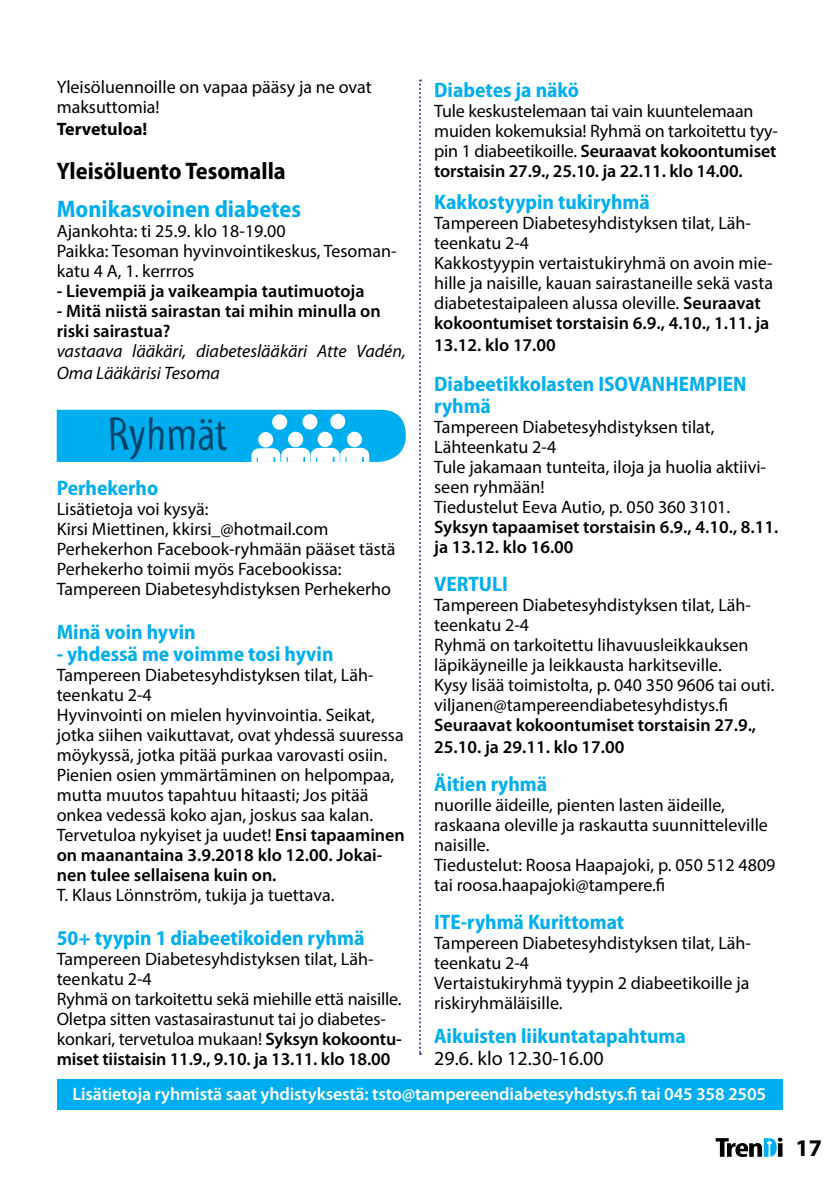
<style>
.page{position:relative;width:840px;height:1191px;background:#fff}
.page>*{position:absolute;margin:0;border:0;box-sizing:border-box;transform-origin:0 0}
.t1{font:48px "Myriad Std Tilt";color:#004569}
.t2{font:700 semi-condensed 24px "Myriad Pro";color:#000}
.t3{font:700 semi-condensed 24px "Myriad Pro";color:#00aeef}
.t4{font:700 24px "Myriad Pro";color:#000}
.t5{font:700 semi-condensed 21px/22px "Myriad Pro";color:#00aeef}
.t6{font:20px "Myriad Pro";color:#000}
.t7{font:18px/20px "Myriad Pro";color:#000}
.t8{font:600 18px/20px "Myriad Pro";color:#000}
.t9{font:600 18px "Myriad Pro";letter-spacing:-.01em;color:#fff}
.t10{font:italic 18px/22px "Myriad Pro";color:#000}
.t11{font:700 18px "Myriad Pro";color:#000}
.s1{font-weight:600}
</style>
<div class="page">
<svg style="left:715px;top:1137px;width:67px;height:20px"></svg>
<div style="left:57px;top:1079px;width:725px;height:30px;background:#00aeef"></div>
<svg style="left:57px;top:410px;width:348px;height:52px;background:#28baf1"></svg>
<svg style="left:419px;top:80px;width:2px;height:974px"></svg>
<p class="t7" style="left:57px;top:77px;width:316px">Yleisöluennoille on vapaa pääsy ja ne ovat maksuttomia!</p>
<p class="t11" style="left:57px;top:119px;width:92px">Tervetuloa!</p>
<h2 class="t2" style="left:57px;top:158px;width:230px">Yleisöluento Tesomalla</h2>
<h2 class="t3" style="left:57px;top:196px;width:246px">Monikasvoinen diabetes</h2>
<p class="t7" style="left:57px;top:221px;width:341px">Ajankohta: ti 25.9. klo 18-19.00<br>Paikka: Tesoman hyvinvointikeskus, Tesoman&shy;katu 4 A, 1. kerrros</p>
<p class="t8" style="left:57px;top:281px;width:309px">- Lievempiä ja vaikeampia tautimuotoja</p>
<p class="t8" style="left:57px;top:301px;width:325px">- Mitä niistä sairastan tai mihin minulla on riski sairastua?</p>
<p class="t10" style="left:57px;top:340px;width:350px">vastaava lääkäri, diabeteslääkäri Atte Vadén,<br>Oma Lääkärisi Tesoma</p>
<h1 class="t1" style="left:108px;top:408px;width:121px">Ryhmät</h1>
<p class="t5" style="left:57px;top:477px;width:103px">Perhekerho</p>
<p class="t7" style="left:57px;top:498px;width:340px">Lisätietoja voi kysyä:<br>Kirsi Miettinen, kkirsi_@hotmail.com Perhekerhon Facebook-ryhmään pääset tästä Perhekerho toimii myös Facebookissa:<br>Tampereen Diabetesyhdistyksen Perhekerho</p>
<p class="t5" style="left:57px;top:621px;width:140px">Minä voin hyvin</p>
<p class="t5" style="left:57px;top:643px;width:278px">- yhdessä me voimme tosi hyvin</p>
<p class="t7" style="left:57px;top:664px;width:349px">Tampereen Diabetesyhdistyksen tilat, Läh&shy;teenkatu 2-4<br>Hyvinvointi on mielen hyvinvointia. Seikat, jotka siihen vaikuttavat, ovat yhdessä suuressa möykyssä, jotka pitää purkaa varovasti osiin.<br>Pienien osien ymmärtäminen on helpompaa, mutta muutos tapahtuu hitaasti; Jos pitää onkea vedessä koko ajan, joskus saa kalan.<br>Tervetuloa nykyiset ja uudet! <span class="s1">Ensi tapaaminen on maanantaina 3.9.2018 klo 12.00. Jokai&shy;nen tulee sellaisena kuin on.</span></p>
<p class="t7" style="left:57px;top:884px;width:279px">T. Klaus Lönnström, tukija ja tuettava.</p>
<p class="t5" style="left:57px;top:927px;width:309px">50+ tyypin 1 diabeetikoiden ryhmä</p>
<p class="t7" style="left:57px;top:948px;width:346px">Tampereen Diabetesyhdistyksen tilat, Läh&shy;teenkatu 2-4<br>Ryhmä on tarkoitettu sekä miehille että naisille.<br>Oletpa sitten vastasairastunut tai jo diabetes&shy;konkari, tervetuloa mukaan! <span class="s1">Syksyn kokoontu&shy;miset tiistaisin 11.9., 9.10. ja 13.11. klo 18.00</span></p>
<p class="t5" style="left:434px;top:79px;width:146px">Diabetes ja näkö</p>
<p class="t7" style="left:434px;top:100px;width:345px">Tule keskustelemaan tai vain kuuntelemaan muiden kokemuksia! Ryhmä on tarkoitettu tyy&shy;pin 1 diabeetikoille. <span class="s1">Seuraavat kokoontumiset torstaisin 27.9., 25.10. ja 22.11. klo 14.00.</span></p>
<p class="t5" style="left:434px;top:191px;width:217px">Kakkostyypin tukiryhmä</p>
<p class="t7" style="left:434px;top:212px;width:340px">Tampereen Diabetesyhdistyksen tilat, Läh&shy;teenkatu 2-4<br>Kakkostyypin vertaistukiryhmä on avoin mie&shy;hille ja naisille, kauan sairastaneille sekä vasta diabetestaipaleen alussa oleville. <span class="s1">Seuraavat kokoontumiset torstaisin 6.9., 4.10., 1.11. ja</span></p>
<p class="t8" style="left:434px;top:335px;width:123px">13.12. klo 17.00</p>
<p class="t5" style="left:434px;top:373px;width:313px">Diabeetikkolasten ISOVANHEMPIEN ryhmä</p>
<p class="t7" style="left:434px;top:416px;width:333px">Tampereen Diabetesyhdistyksen tilat,<br>Lähteenkatu 2-4<br>Tule jakamaan tunteita, iloja ja huolia aktiivi&shy;seen ryhmään!<br>Tiedustelut Eeva Autio, p. 050 360 3101.</p>
<p class="t8" style="left:434px;top:517px;width:345px">Syksyn tapaamiset torstaisin 6.9., 4.10., 8.11. ja 13.12. klo 16.00</p>
<p class="t5" style="left:434px;top:573px;width:75px">VERTULI</p>
<p class="t7" style="left:434px;top:594px;width:341px">Tampereen Diabetesyhdistyksen tilat, Läh&shy;teenkatu 2-4<br>Ryhmä on tarkoitettu lihavuusleikkauksen läpikäyneille ja leikkausta harkitseville.<br>Kysy lisää toimistolta, p. 040 350 9606 tai outi. viljanen@tampereendiabetesyhdistys.fi</p>
<p class="t8" style="left:434px;top:714px;width:323px;line-height:22px">Seuraavat kokoontumiset torstaisin 27.9.,<br>25.10. ja 29.11. klo 17.00</p>
<p class="t5" style="left:434px;top:773px;width:115px">Äitien ryhmä</p>
<p class="t7" style="left:434px;top:794px;width:342px">nuorille äideille, pienten lasten äideille, raskaana oleville ja raskautta suunnitteleville naisille.<br>Tiedustelut: Roosa Haapajoki, p. 050 512 4809 tai roosa.haapajoki@tampere.fi</p>
<p class="t5" style="left:434px;top:911px;width:191px">ITE-ryhmä Kurittomat</p>
<p class="t7" style="left:434px;top:932px;width:318px">Tampereen Diabetesyhdistyksen tilat, Läh&shy;teenkatu 2-4<br>Vertaistukiryhmä tyypin 2 diabeetikoille ja riskiryhmäläisille.</p>
<p class="t5" style="left:434px;top:1025px;width:253px">Aikuisten liikuntatapahtuma</p>
<p class="t6" style="left:434px;top:1045px;width:171px">29.6. klo 12.30-16.00</p>
<p class="t9" style="left:72px;top:1084px;width:695px">Lisätietoja ryhmistä saat yhdistyksestä: tsto@tampereendiabetesyhdstys.fi tai 045 358 2505</p>
<h2 class="t4" style="left:795px;top:1134px;width:28px">17</h2>
</div>
